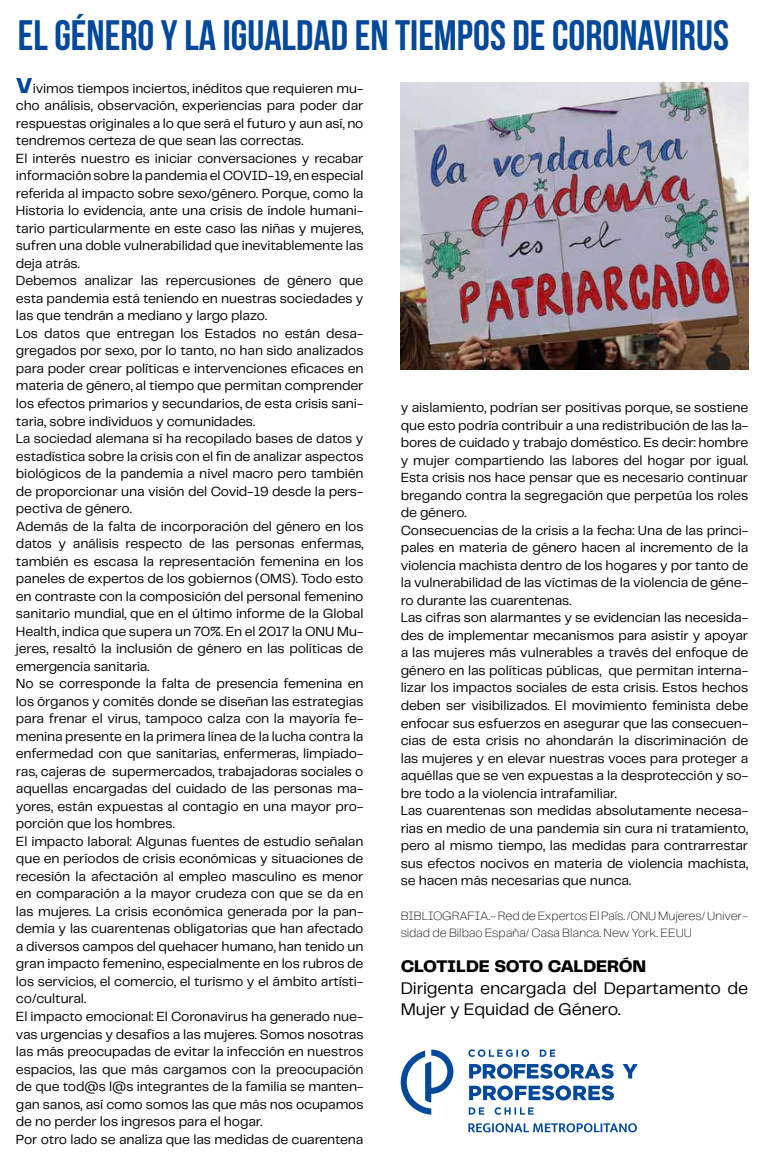
<style>
.page{position:relative;width:766px;height:1170px;background:#fff}
.page>*{position:absolute;margin:0;border:0;box-sizing:border-box;transform-origin:0 0}
.t1{font:700 42.5px "Bebas Neue";color:#00489a}
.t2{font:17.5px/21.2px "Telegraf";letter-spacing:-.01em;color:#000}
.t3{font:800 17.5px "Telegraf";letter-spacing:-.01em;color:#000}
.t4{font:13.75px/17.5px "Telegraf";letter-spacing:-.01em;color:#000}
.t5{font:200 12.5px/17.5px "Telegraf";letter-spacing:-.015em;color:#000}
.s1{font-weight:800;font-size:22.5px;color:#00489a}
</style>
<div class="page">
<svg style="left:468px;top:1123px;width:168px;height:9px"></svg>
<svg style="left:400px;top:1049px;width:237px;height:65px"></svg>
<img style="left:400px;top:82px;width:348px;height:287px">
<h1 class="t1" style="left:18px;top:12px;width:712px">EL GÉNERO Y LA IGUALDAD EN TIEMPOS DE CORONAVIRUS</h1>
<p class="t4" style="left:16px;top:79px;width:349px"><span class="s1">V</span>ivimos tiempos inciertos, inéditos que requieren mu&shy;cho análisis, observación, experiencias para poder dar respuestas originales a lo que será el futuro y aun así, no tendremos certeza de que sean las correctas.<br>El interés nuestro es iniciar conversaciones y recabar información sobre la pandemia el COVID-19, en especial referida al impacto sobre sexo/género. Porque, como la Historia lo evidencia, ante una crisis de índole humani&shy;tario particularmente en este caso las niñas y mujeres, sufren una doble vulnerabilidad que inevitablemente las deja atrás.<br>Debemos analizar las repercusiones de género que esta pandemia está teniendo en nuestras sociedades y las que tendrán a mediano y largo plazo.<br>Los datos que entregan los Estados no están desa&shy;gregados por sexo, por lo tanto, no han sido analizados para poder crear políticas e intervenciones eficaces en materia de género, al tiempo que permitan comprender los efectos primarios y secundarios, de esta crisis sani&shy;taria, sobre individuos y comunidades.<br>La sociedad alemana sí ha recopilado bases de datos y estadística sobre la crisis con el fin de analizar aspectos biológicos de la pandemia a nivel macro pero también de proporcionar una visión del Covid-19 desde la pers&shy;pectiva de género.<br>Además de la falta de incorporación del género en los datos y análisis respecto de las personas enfermas, también es escasa la representación femenina en los paneles de expertos de los gobiernos (OMS). Todo esto en contraste con la composición del personal femenino sanitario mundial, que en el último informe de la Global Health, indica que supera un 70%. En el 2017 la ONU Mu&shy;jeres, resaltó la inclusión de género en las políticas de emergencia sanitaria.<br>No se corresponde la falta de presencia femenina en los órganos y comités donde se diseñan las estrategias para frenar el virus, tampoco calza con la mayoría fe&shy;menina presente en la primera línea de la lucha contra la enfermedad con que sanitarias, enfermeras, limpiado&shy;ras, cajeras de supermercados, trabajadoras sociales o aquellas encargadas del cuidado de las personas ma&shy;yores, están expuestas al contagio en una mayor pro&shy;porción que los hombres.<br>El impacto laboral: Algunas fuentes de estudio señalan que en períodos de crisis económicas y situaciones de recesión la afectación al empleo masculino es menor en comparación a la mayor crudeza con que se da en las mujeres. La crisis económica generada por la pan&shy;demia y las cuarentenas obligatorias que han afectado a diversos campos del quehacer humano, han tenido un gran impacto femenino, especialmente en los rubros de los servicios, el comercio, el turismo y el ámbito artísti&shy;co/cultural.<br>El impacto emocional: El Coronavirus ha generado nue&shy;vas urgencias y desafíos a las mujeres. Somos nosotras las más preocupadas de evitar la infección en nuestros espacios, las que más cargamos con la preocupación de que tod@s l@s integrantes de la familia se manten&shy;gan sanos, así como somos las que más nos ocupamos de no perder los ingresos para el hogar.<br>Por otro lado se analiza que las medidas de cuarentena</p>
<p class="t4" style="left:400px;top:398px;width:349px">y aislamiento, podrían ser positivas porque, se sostiene que esto podría contribuir a una redistribución de las la&shy;bores de cuidado y trabajo doméstico. Es decir: hombre y mujer compartiendo las labores del hogar por igual.<br>Esta crisis nos hace pensar que es necesario continuar bregando contra la segregación que perpetúa los roles de género.<br>Consecuencias de la crisis a la fecha: Una de las princi&shy;pales en materia de género hacen al incremento de la violencia machista dentro de los hogares y por tanto de la vulnerabilidad de las víctimas de la violencia de géne&shy;ro durante las cuarentenas.<br>Las cifras son alarmantes y se evidencian las necesida&shy;des de implementar mecanismos para asistir y apoyar a las mujeres más vulnerables a través del enfoque de género en las políticas públicas, que permitan interna&shy;lizar los impactos sociales de esta crisis. Estos hechos deben ser visibilizados. El movimiento feminista debe enfocar sus esfuerzos en asegurar que las consecuen&shy;cias de esta crisis no ahondarán la discriminación de las mujeres y en elevar nuestras voces para proteger a aquéllas que se ven expuestas a la desprotección y so&shy;bre todo a la violencia intrafamiliar.<br>Las cuarentenas son medidas absolutamente necesa&shy;rias en medio de una pandemia sin cura ni tratamiento, pero al mismo tiempo, las medidas para contrarrestar sus efectos nocivos en materia de violencia machista, se hacen más necesarias que nunca.</p>
<p class="t5" style="left:400px;top:906px;width:349px">BIBLIOGRAFIA.- Red de Expertos El País. /ONU Mujeres/ Univer&shy;sidad de Bilbao España/ Casa Blanca. New York. EEUU</p>
<p class="t3" style="left:400px;top:954px;width:247px">CLOTILDE SOTO CALDERÓN</p>
<p class="t2" style="left:400px;top:976px;width:349px">Dirigenta encargada del Departamento de<br>Mujer y Equidad de Género.</p>
</div>
